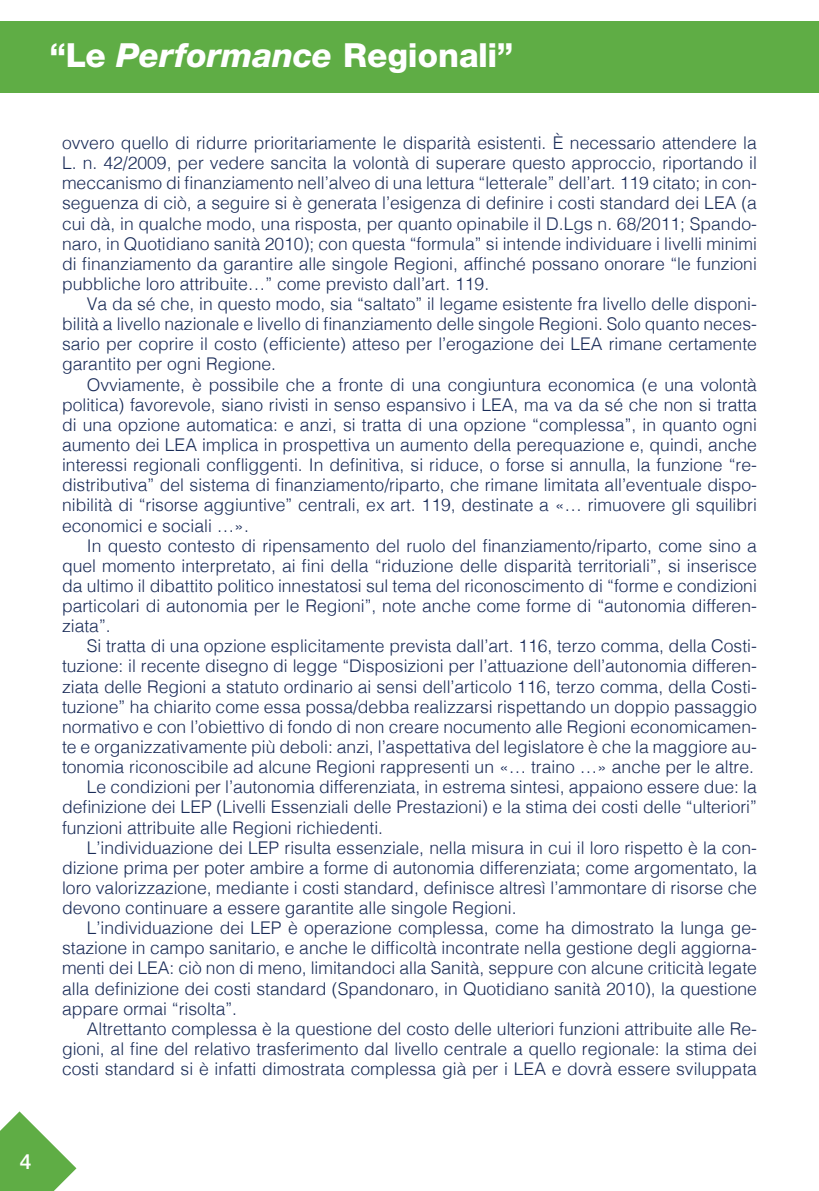
<style>
.page{position:relative;width:819px;height:1191px;background:#fff}
.page>*{position:absolute;margin:0;border:0;box-sizing:border-box;transform-origin:0 0}
.t1{font:800 33.25px "Helvetica Neue";color:#fff}
.t2{font:500 21px "Helvetica Neue";color:#fff}
.t3{font:300 17.5px/20.1px "Helvetica";color:#1a2c58;text-align:justify}
.s1{font-style:italic}
</style>
<div class="page">
<div style="left:0;top:21px;width:819px;height:72px;background:#5fad45"></div>
<svg style="left:0;top:1111px;width:76px;height:80px"></svg>
<h1 class="t1" style="left:50px;top:35px;width:465px">“Le <span class="s1">Performance</span> Regionali”</h1>
<p class="t3" style="left:62px;top:131px;width:696px">ovvero quello di ridurre prioritariamente le disparità esistenti. È necessario attendere la L. n. 42/2009, per vedere sancita la volontà di superare questo approccio, riportando il meccanismo di finanziamento nell’alveo di una lettura “letterale” dell’art. 119 citato; in con&shy;seguenza di ciò, a seguire si è generata l’esigenza di definire i costi standard dei LEA (a cui dà, in qualche modo, una risposta, per quanto opinabile il D.Lgs n. 68/2011; Spando&shy;naro, in Quotidiano sanità 2010); con questa “formula” si intende individuare i livelli minimi di finanziamento da garantire alle singole Regioni, affinché possano onorare “le funzioni pubbliche loro attribuite…” come previsto dall’art. 119.</p>
<p class="t3" style="left:62px;top:292px;width:696px;text-indent:25px">Va da sé che, in questo modo, sia “saltato” il legame esistente fra livello delle disponi&shy;bilità a livello nazionale e livello di finanziamento delle singole Regioni. Solo quanto neces&shy;sario per coprire il costo (efficiente) atteso per l’erogazione dei LEA rimane certamente garantito per ogni Regione.</p>
<p class="t3" style="left:62px;top:373px;width:696px;text-indent:25px">Ovviamente, è possibile che a fronte di una congiuntura economica (e una volontà politica) favorevole, siano rivisti in senso espansivo i LEA, ma va da sé che non si tratta di una opzione automatica: e anzi, si tratta di una opzione “complessa”, in quanto ogni aumento dei LEA implica in prospettiva un aumento della perequazione e, quindi, anche interessi regionali confliggenti. In definitiva, si riduce, o forse si annulla, la funzione “re&shy;distributiva” del sistema di finanziamento/riparto, che rimane limitata all’eventuale dispo&shy;nibilità di “risorse aggiuntive” centrali, ex art. 119, destinate a «… rimuovere gli squilibri economici e sociali …».</p>
<p class="t3" style="left:62px;top:534px;width:696px;text-indent:25px">In questo contesto di ripensamento del ruolo del finanziamento/riparto, come sino a quel momento interpretato, ai fini della “riduzione delle disparità territoriali”, si inserisce da ultimo il dibattito politico innestatosi sul tema del riconoscimento di “forme e condizioni particolari di autonomia per le Regioni”, note anche come forme di “autonomia differen&shy;ziata”.</p>
<p class="t3" style="left:62px;top:635px;width:696px;text-indent:25px">Si tratta di una opzione esplicitamente prevista dall’art. 116, terzo comma, della Costi&shy;tuzione: il recente disegno di legge “Disposizioni per l’attuazione dell’autonomia differen&shy;ziata delle Regioni a statuto ordinario ai sensi dell’articolo 116, terzo comma, della Costi&shy;tuzione” ha chiarito come essa possa/debba realizzarsi rispettando un doppio passaggio normativo e con l’obiettivo di fondo di non creare nocumento alle Regioni economicamen&shy;te e organizzativamente più deboli: anzi, l’aspettativa del legislatore è che la maggiore au&shy;tonomia riconoscibile ad alcune Regioni rappresenti un «… traino …» anche per le altre.</p>
<p class="t3" style="left:62px;top:775px;width:696px;text-indent:25px">Le condizioni per l’autonomia differenziata, in estrema sintesi, appaiono essere due: la definizione dei LEP (Livelli Essenziali delle Prestazioni) e la stima dei costi delle “ulteriori” funzioni attribuite alle Regioni richiedenti.</p>
<p class="t3" style="left:62px;top:836px;width:696px;text-indent:25px">L’individuazione dei LEP risulta essenziale, nella misura in cui il loro rispetto è la con&shy;dizione prima per poter ambire a forme di autonomia differenziata; come argomentato, la loro valorizzazione, mediante i costi standard, definisce altresì l’ammontare di risorse che devono continuare a essere garantite alle singole Regioni.</p>
<p class="t3" style="left:62px;top:916px;width:696px;text-indent:25px">L’individuazione dei LEP è operazione complessa, come ha dimostrato la lunga ge&shy;stazione in campo sanitario, e anche le difficoltà incontrate nella gestione degli aggiorna&shy;menti dei LEA: ciò non di meno, limitandoci alla Sanità, seppure con alcune criticità legate alla definizione dei costi standard (Spandonaro, in Quotidiano sanità 2010), la questione appare ormai “risolta”.</p>
<p class="t3" style="left:62px;top:1017px;width:696px;text-indent:25px">Altrettanto complessa è la questione del costo delle ulteriori funzioni attribuite alle Re&shy;gioni, al fine del relativo trasferimento dal livello centrale a quello regionale: la stima dei costi standard si è infatti dimostrata complessa già per i LEA e dovrà essere sviluppata</p>
<p class="t2" style="left:20px;top:1148px;width:13px">4</p>
</div>
